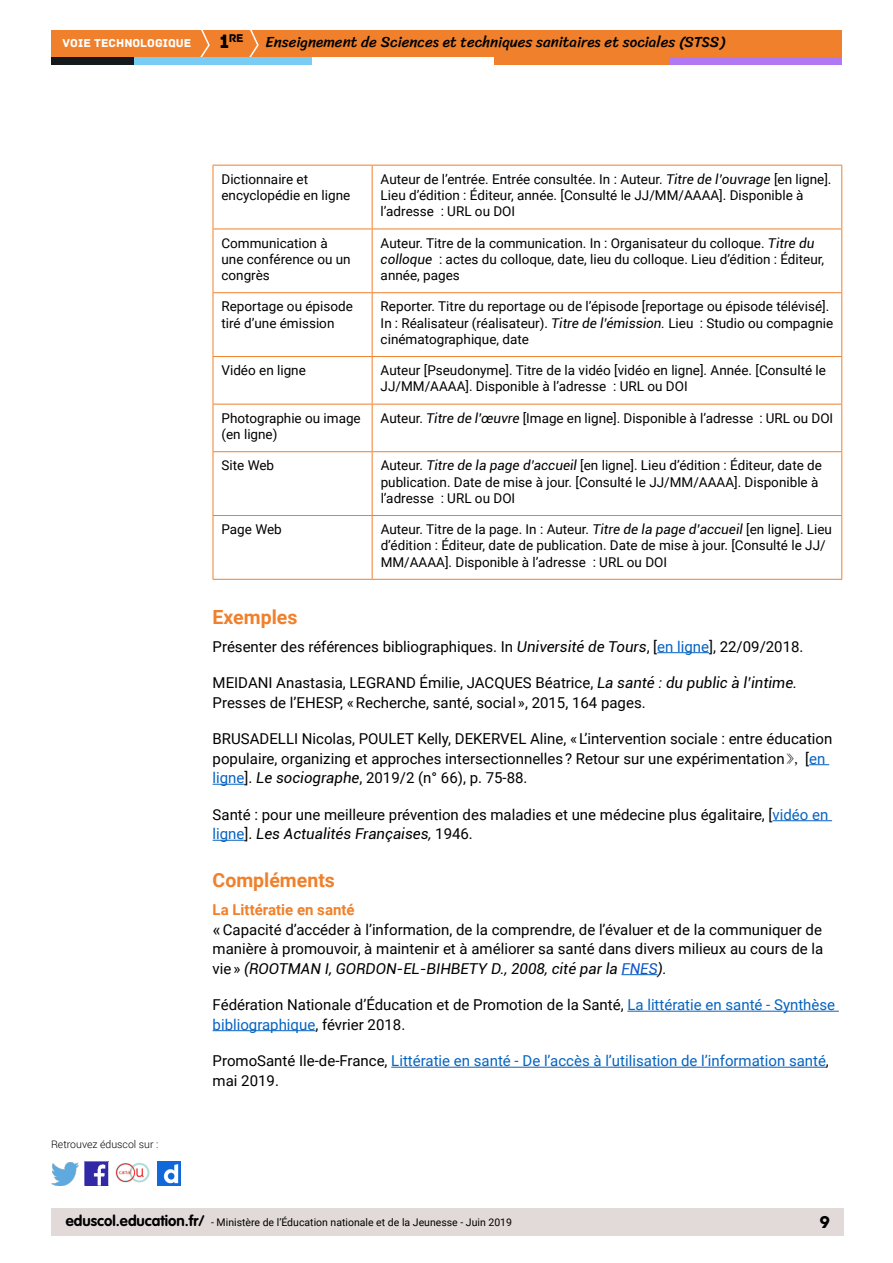
<style>
.page{position:relative;width:893px;height:1263px;background:#fff}
.page>*{position:absolute;margin:0;border:0;box-sizing:border-box;transform-origin:0 0}
.t1{font:700 19.5px "Roboto";color:#f0802b}
.t2{font:18px "Archive";color:#000}
.t3{font:15px/19.5px "Roboto";color:#000}
.t4{font:15px/19.5px "Roboto";color:#0563c1}
.t5{font:15px "Sriracha";color:#000}
.t6{font:13.5px/16.2px "Roboto";color:#000}
.t7{font:12px "Archive";color:#fff}
.t8{font:11.85px "Archive";color:#000}
.t9{font:10.5px "Roboto";color:#000}
.t10{font:300 10.5px "Roboto";color:#000}
.s1{font-size:20.4px}
.s2{font-style:italic}
.s3{color:#0563c1}
.s4{font-family:"MS Mincho"}
.s5{font-weight:700;color:#f0802b}
.s6{font-family:"Arial"}
.s7{font-style:italic;color:#15c}
.s8{color:#000}
.s9{font-family:"VAG Rounded Std";font-weight:700;font-size:15px}
</style>
<div class="page">
<div style="left:51px;top:1209px;width:792px;height:27px;background:#e1dad8"></div>
<img style="left:85px;top:1162px;width:23px;height:23px">
<img style="left:51px;top:1163px;width:28px;height:22px">
<img style="left:158px;top:1162px;width:22px;height:23px">
<img style="left:115px;top:1162px;width:35px;height:21px">
<div style="left:51px;top:30px;width:791px;height:27px;background:#f0802b"></div>
<svg style="left:200px;top:30px;width:10px;height:27px"></svg>
<svg style="left:249px;top:30px;width:10px;height:27px"></svg>
<div style="left:133px;top:57px;width:179px;height:8px;background:#79cdf4"></div>
<div style="left:51px;top:57px;width:82px;height:8px;background:#141a1c"></div>
<div style="left:667px;top:57px;width:175px;height:8px;background:#b078f2"></div>
<div style="left:494px;top:57px;width:175px;height:8px;background:#f0802b"></div>
<hr style="left:657px;top:652px;width:52px;height:1px;background:#0563c1">
<svg style="left:809px;top:764px;width:20px;height:1px"></svg>
<hr style="left:213px;top:784px;width:32px;height:1px;background:#0563c1">
<hr style="left:773px;top:820px;width:59px;height:1px;background:#0563c1">
<hr style="left:213px;top:840px;width:32px;height:1px;background:#0563c1">
<hr style="left:621px;top:974px;width:37px;height:1px;background:#0563c1">
<hr style="left:627px;top:1011px;width:212px;height:1px;background:#0563c1">
<hr style="left:213px;top:1030px;width:102px;height:1px;background:#0563c1">
<hr style="left:391px;top:1067px;width:435px;height:1px;background:#0563c1">
<svg style="left:214px;top:166px;width:627px;height:413px"></svg>
<hr style="left:213px;top:165px;width:159px;height:1px;background:#f0802b">
<hr style="left:372px;top:165px;width:470px;height:1px;background:#f0802b">
<hr style="left:372px;top:166px;width:1px;height:63px;background:#f0802b">
<hr style="left:213px;top:229px;width:159px;height:1px;background:#f0802b">
<hr style="left:372px;top:229px;width:470px;height:1px;background:#f0802b">
<hr style="left:372px;top:229px;width:1px;height:63px;background:#f0802b">
<hr style="left:213px;top:292px;width:159px;height:1px;background:#f0802b">
<hr style="left:372px;top:292px;width:470px;height:1px;background:#f0802b">
<hr style="left:372px;top:293px;width:1px;height:63px;background:#f0802b">
<hr style="left:213px;top:356px;width:159px;height:1px;background:#f0802b">
<hr style="left:372px;top:356px;width:470px;height:1px;background:#f0802b">
<hr style="left:372px;top:357px;width:1px;height:47px;background:#f0802b">
<hr style="left:213px;top:404px;width:159px;height:1px;background:#f0802b">
<hr style="left:372px;top:404px;width:470px;height:1px;background:#f0802b">
<hr style="left:372px;top:404px;width:1px;height:47px;background:#f0802b">
<hr style="left:213px;top:451px;width:159px;height:1px;background:#f0802b">
<hr style="left:372px;top:451px;width:470px;height:1px;background:#f0802b">
<hr style="left:372px;top:452px;width:1px;height:63px;background:#f0802b">
<hr style="left:213px;top:515px;width:159px;height:1px;background:#f0802b">
<hr style="left:372px;top:515px;width:470px;height:1px;background:#f0802b">
<hr style="left:372px;top:516px;width:1px;height:63px;background:#f0802b">
<hr style="left:213px;top:166px;width:1px;height:63px;background:#f0802b">
<hr style="left:841px;top:166px;width:1px;height:63px;background:#f0802b">
<hr style="left:213px;top:229px;width:1px;height:63px;background:#f0802b">
<hr style="left:841px;top:229px;width:1px;height:63px;background:#f0802b">
<hr style="left:213px;top:293px;width:1px;height:63px;background:#f0802b">
<hr style="left:841px;top:293px;width:1px;height:63px;background:#f0802b">
<hr style="left:213px;top:357px;width:1px;height:47px;background:#f0802b">
<hr style="left:841px;top:357px;width:1px;height:47px;background:#f0802b">
<hr style="left:213px;top:404px;width:1px;height:47px;background:#f0802b">
<hr style="left:841px;top:404px;width:1px;height:47px;background:#f0802b">
<hr style="left:213px;top:452px;width:1px;height:63px;background:#f0802b">
<hr style="left:841px;top:452px;width:1px;height:63px;background:#f0802b">
<hr style="left:213px;top:516px;width:1px;height:63px;background:#f0802b">
<hr style="left:841px;top:516px;width:1px;height:63px;background:#f0802b">
<hr style="left:213px;top:579px;width:159px;height:1px;background:#f0802b">
<hr style="left:372px;top:579px;width:470px;height:1px;background:#f0802b">
<p class="t8" style="left:220px;top:31px;width:25px"><span class="s1">1</span>re</p>
<p class="t7" style="left:63px;top:36px;width:130px">VOIE TECHNOLOGIQUE</p>
<p class="t5" style="left:265px;top:33px;width:461px">Enseignement de Sciences et techniques sanitaires et sociales (STSS)</p>
<p class="t10" style="left:51px;top:1137px;width:109px">Retrouvez éduscol sur :</p>
<p class="t6" style="left:221px;top:170px;width:130px">Dictionnaire et encyclopédie en ligne</p>
<p class="t6" style="left:381px;top:170px;width:452px">Auteur de l’entrée. Entrée consultée. In : Auteur. <span class="s2">Titre de l’ouvrage</span> [en ligne].<br>Lieu d’édition : Éditeur, année. [Consulté le JJ/MM/AAAA]. Disponible à l’adresse : URL ou DOI</p>
<p class="t6" style="left:221px;top:234px;width:131px">Communication à une conférence ou un congrès</p>
<p class="t6" style="left:381px;top:234px;width:445px">Auteur. Titre de la communication. In : Organisateur du colloque. <span class="s2">Titre du colloque</span> : actes du colloque, date, lieu du colloque. Lieu d’édition : Éditeur, année, pages</p>
<p class="t6" style="left:221px;top:298px;width:133px">Reportage ou épisode tiré d’une émission</p>
<p class="t6" style="left:381px;top:298px;width:454px">Reporter. Titre du reportage ou de l’épisode [reportage ou épisode télévisé].<br>In : Réalisateur (réalisateur). <span class="s2">Titre de l’émission.</span> Lieu : Studio ou compagnie cinématographique, date</p>
<p class="t6" style="left:221px;top:362px;width:86px">Vidéo en ligne</p>
<p class="t6" style="left:381px;top:362px;width:447px">Auteur [Pseudonyme]. Titre de la vidéo [vidéo en ligne]. Année. [Consulté le<br>JJ/MM/AAAA]. Disponible à l’adresse : URL ou DOI</p>
<p class="t6" style="left:221px;top:409px;width:141px">Photographie ou image (en ligne)</p>
<p class="t6" style="left:381px;top:409px;width:454px">Auteur. <span class="s2">Titre de l’œuvre</span> [Image en ligne]. Disponible à l’adresse : URL ou DOI</p>
<p class="t6" style="left:221px;top:457px;width:54px">Site Web</p>
<p class="t6" style="left:381px;top:457px;width:443px">Auteur. <span class="s2">Titre de la page d’accueil</span> [en ligne]. Lieu d’édition : Éditeur, date de publication. Date de mise à jour. [Consulté le JJ/MM/AAAA]. Disponible à l’adresse : URL ou DOI</p>
<p class="t6" style="left:221px;top:521px;width:62px">Page Web</p>
<p class="t6" style="left:381px;top:521px;width:453px">Auteur. Titre de la page. In : Auteur. <span class="s2">Titre de la page d’accueil</span> [en ligne]. Lieu d’édition : Éditeur, date de publication. Date de mise à jour. [Consulté le JJ/<br>MM/AAAA]. Disponible à l’adresse : URL ou DOI</p>
<h1 class="t1" style="left:213px;top:603px;width:86px">Exemples</h1>
<p class="t3" style="left:213px;top:636px;width:592px">Présenter des références bibliographiques. In <span class="s2">Université de Tours</span>, [<span class="s3">en ligne</span>], 22/09/2018.</p>
<p class="t3" style="left:213px;top:672px;width:586px">MEIDANI Anastasia, LEGRAND Émilie, JACQUES Béatrice, <span class="s2">La santé : du public à l’intime.<br></span>Presses de l’EHESP, « Recherche, santé, social », 2015, 164 pages.</p>
<p class="t3" style="left:213px;top:728px;width:621px">BRUSADELLI Nicolas, POULET Kelly, DEKERVEL Aline, « L’intervention sociale : entre éducation populaire, organizing et approches intersectionnelles ? Retour sur une expérimentation <span class="s4">»,</span> [<span class="s3">en ligne</span>]. <span class="s2">Le sociographe</span>, 2019/2 (n° 66), p. 75-88.</p>
<p class="t3" style="left:213px;top:804px;width:617px">Santé : pour une meilleure prévention des maladies et une médecine plus égalitaire, [<span class="s3">vidéo en ligne</span>]. <span class="s2">Les Actualités Françaises,</span> 1946.</p>
<h1 class="t1" style="left:213px;top:866px;width:124px">Compléments</h1>
<p class="t3" style="left:213px;top:899px;width:612px"><span class="s5">La Littératie en santé<br></span><span class="s6">«</span>Capacité d’accéder à l’information, de la comprendre, de l’évaluer et de la communiquer de manière à promouvoir, à maintenir et à améliorer sa santé dans divers milieux au cours de la vie » <span class="s2">(ROOTMAN I, GORDON-EL-BIHBETY D., 2008, cité par la</span> <span class="s7">FNES</span><span class="s2">).</span></p>
<p class="t3" style="left:213px;top:994px;width:624px">Fédération Nationale d’Éducation et de Promotion de la Santé, <span class="s3">La littératie en santé - Synthèse bibliographique</span>, février 2018.</p>
<p class="t4" style="left:213px;top:1050px;width:618px"><span class="s8">PromoSanté Ile-de-France,</span> Littératie en santé - De l’accès à l’utilisation de l’information santé<span class="s8">, mai 2019.</span></p>
<p class="t9" style="left:66px;top:1215px;width:448px"><span class="s9">eduscol.education.fr/</span> - Ministère de l’Éducation nationale et de la Jeunesse - Juin 2019</p>
<h2 class="t2" style="left:820px;top:1211px;width:12px">9</h2>
</div>
